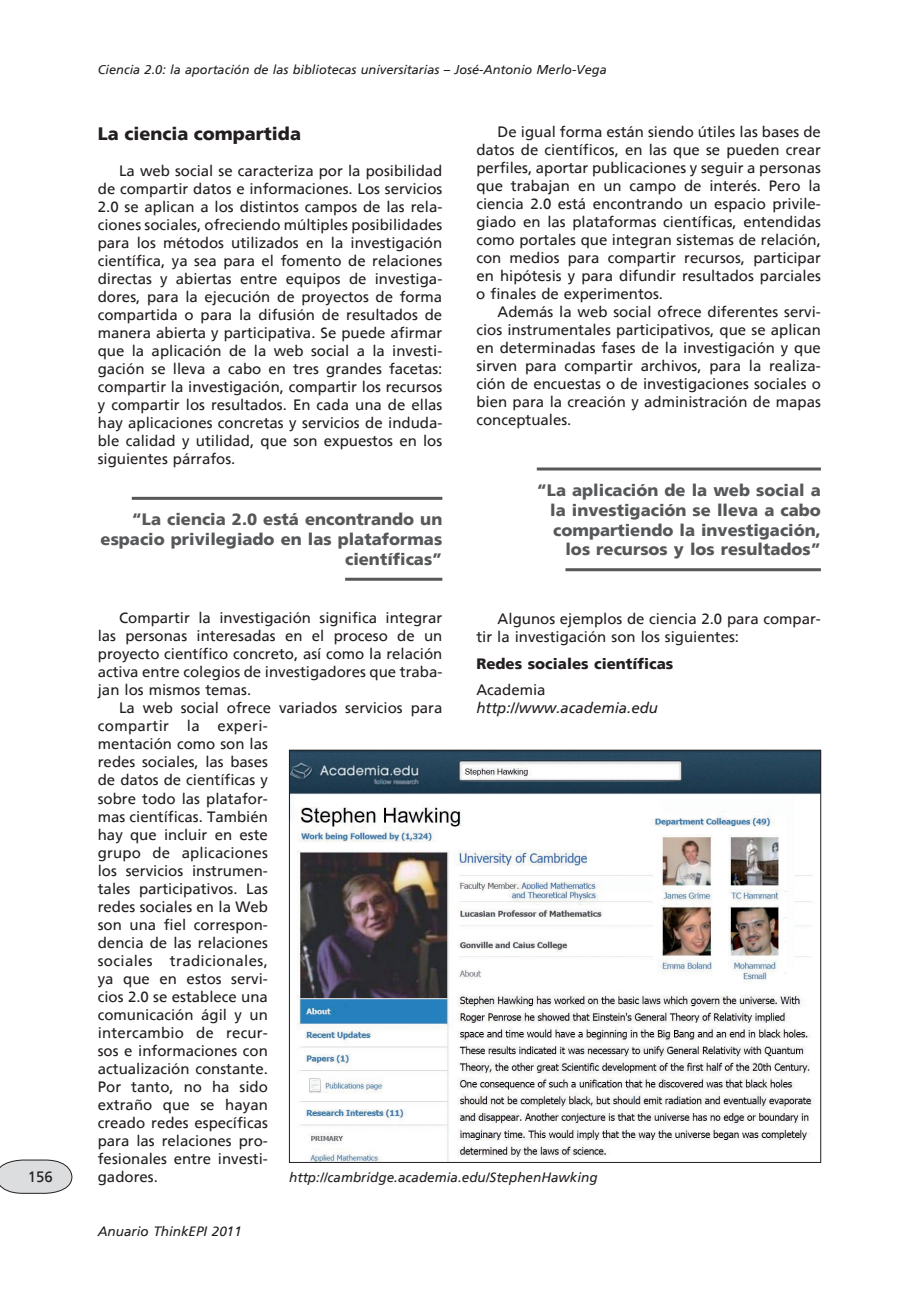
<style>
.page{position:relative;width:906px;height:1289px;background:#fff}
.page>*{position:absolute;margin:0;border:0;box-sizing:border-box;transform-origin:0 0}
.t1{font:18px "Frutiger 75 Black A";color:#231f20}
.t2{font:16.5px/19.8px "Frutiger 75 Black A";color:#57585a;text-align:right}
.t3{font:15px/18px "Frutiger 55 Roman A";color:#231f20;text-align:justify}
.t4{font:15px "Frutiger 75 Black A";color:#231f20}
.t5{font:15px "Frutiger 56 Italic A";color:#231f20}
.t6{font:13.5px "Frutiger 56 Italic A";color:#231f20}
.t7{font:12.75px "Frutiger 56 Italic A";color:#231f20}
</style>
<div class="page">
<svg style="left:0;top:1159px;width:73px;height:34px;background:#d6d6d8"></svg>
<hr style="left:537px;top:467px;width:284px;height:3px;background:#57585a">
<hr style="left:565px;top:568px;width:256px;height:3px;background:#57585a">
<hr style="left:132px;top:497px;width:310px;height:3px;background:#57585a">
<hr style="left:345px;top:577px;width:97px;height:3px;background:#57585a">
<img style="left:291px;top:752px;width:528px;height:408px">
<p class="t3" style="left:28px;top:1167px;width:27px">156</p>
<p class="t7" style="left:98px;top:62px;width:510px">Ciencia 2.0: la aportación de las bibliotecas universitarias – José-Antonio Merlo-Vega</p>
<p class="t7" style="left:98px;top:62px;width:429px">???????????????????????????????????????????????????????????????????</p>
<p class="t1" style="left:98px;top:122px;width:205px">La ciencia compartida</p>
<p class="t3" style="left:98px;top:161px;width:346px;text-indent:21px">La web social se caracteriza por la posibilidad de compartir datos e informaciones. Los servicios 2.0 se aplican a los distintos campos de las rela&shy;ciones sociales, ofreciendo múltiples posibilidades para los métodos utilizados en la investigación científica, ya sea para el fomento de relaciones directas y abiertas entre equipos de investiga&shy;dores, para la ejecución de proyectos de forma compartida o para la difusión de resultados de manera abierta y participativa. Se puede afirmar que la aplicación de la web social a la investi&shy;gación se lleva a cabo en tres grandes facetas: compartir la investigación, compartir los recursos y compartir los resultados. En cada una de ellas hay aplicaciones concretas y servicios de induda&shy;ble calidad y utilidad, que son expuestos en los siguientes párrafos.</p>
<p class="t2" style="left:101px;top:509px;width:343px">“La ciencia 2.0 está encontrando un espacio privilegiado en las plataformas científicas”</p>
<p class="t3" style="left:476px;top:123px;width:346px;text-indent:21px">De igual forma están siendo útiles las bases de datos de científicos, en las que se pueden crear perfiles, aportar publicaciones y seguir a personas que trabajan en un campo de interés. Pero la ciencia 2.0 está encontrando un espacio privile&shy;giado en las plataformas científicas, entendidas como portales que integran sistemas de relación, con medios para compartir recursos, participar en hipótesis y para difundir resultados parciales o finales de experimentos.</p>
<p class="t3" style="left:476px;top:303px;width:346px;text-indent:21px">Además la web social ofrece diferentes servi&shy;cios instrumentales participativos, que se aplican en determinadas fases de la investigación y que sirven para compartir archivos, para la realiza&shy;ción de encuestas o de investigaciones sociales o bien para la creación y administración de mapas conceptuales.</p>
<p class="t2" style="left:537px;top:480px;width:285px">“La aplicación de la web social a la investigación se lleva a cabo compartiendo la investigación, los recursos y los resultados”</p>
<p class="t3" style="left:98px;top:609px;width:346px;text-indent:21px">Compartir la investigación significa integrar las personas interesadas en el proceso de un proyecto científico concreto, así como la relación activa entre colegios de investigadores que traba&shy;jan los mismos temas.</p>
<p class="t3" style="left:98px;top:699px;width:346px;text-align:left;text-indent:21px">La web social ofrece variados servicios para compartir la experi-<br>mentación como son las<br>redes sociales, las bases<br>de datos de científicas y<br>sobre todo las platafor-<br>mas científicas. También<br>hay que incluir en este<br>grupo de aplicaciones<br>los servicios instrumen-<br>tales participativos. Las<br>redes sociales en la Web<br>son una fiel correspon-<br>dencia de las relaciones<br>sociales tradicionales,<br>ya que en estos servi-<br>cios 2.0 se establece una<br>comunicación ágil y un<br>intercambio de recur-<br>sos e informaciones con<br>actualización constante.<br>Por tanto, no ha sido<br>extraño que se hayan<br>creado redes específicas<br>para las relaciones pro-<br>fesionales entre investi-<br>gadores.</p>
<p class="t3" style="left:476px;top:610px;width:346px;text-indent:21px">Algunos ejemplos de ciencia 2.0 para compar&shy;tir la investigación son los siguientes:</p>
<p class="t4" style="left:476px;top:654px;width:198px">Redes sociales científicas</p>
<p class="t3" style="left:476px;top:681px;width:71px">Academia</p>
<p class="t5" style="left:476px;top:699px;width:183px">http://www.academia.edu</p>
<p class="t6" style="left:289px;top:1169px;width:310px">http://cambridge.academia.edu/StephenHawking</p>
<p class="t6" style="left:98px;top:1223px;width:146px">Anuario ThinkEPI 2011</p>
</div>
